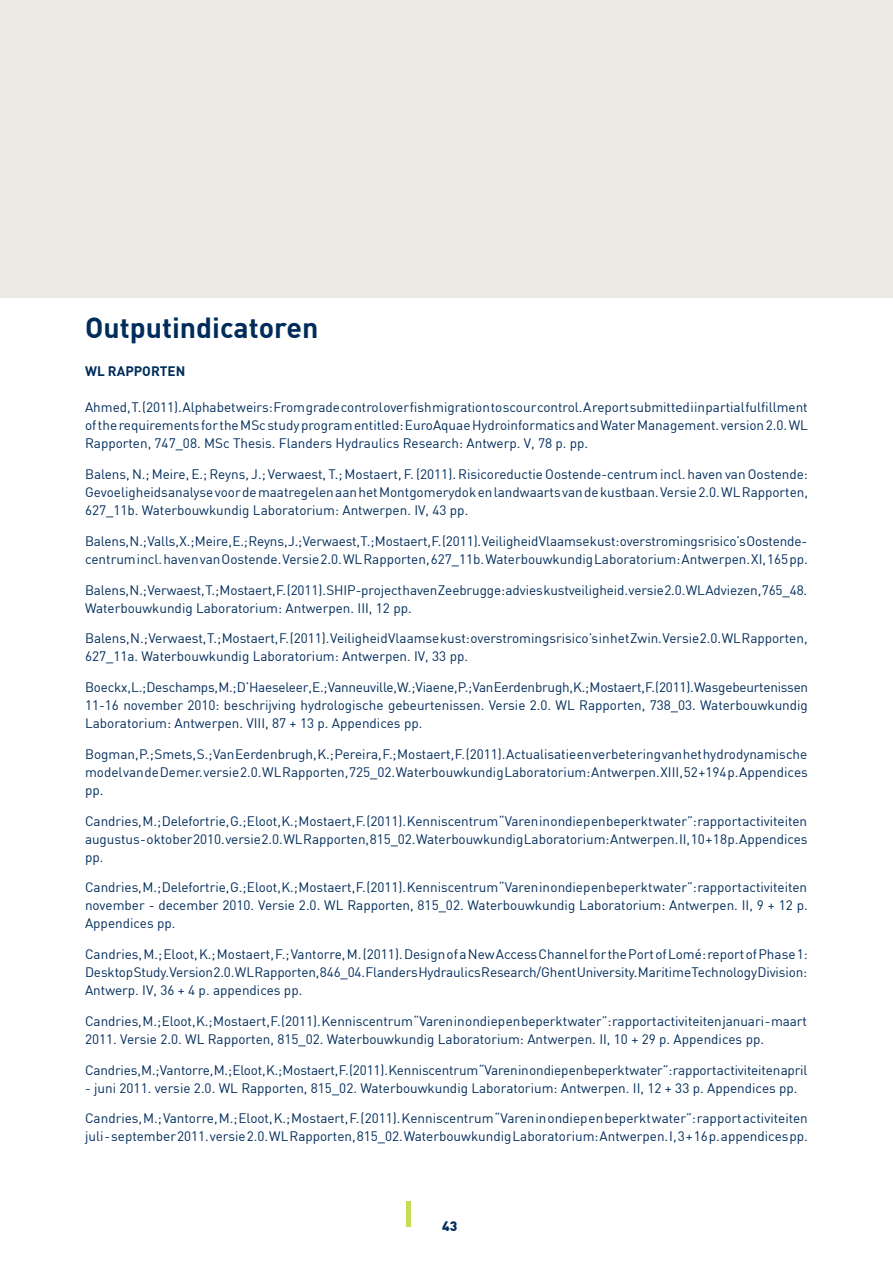
<style>
.page{position:relative;width:893px;height:1263px;background:#fff}
.page>*{position:absolute;margin:0;border:0;box-sizing:border-box;transform-origin:0 0}
.t1{font:700 28.5px "DIN";color:#002c5b}
.t2{font:13.5px/18px "DIN";color:#002c5b;text-align:justify}
.t3{font:700 13.5px "DIN";color:#002c5b}
.t4{font:900 13.5px "DIN";color:#002c5b}
</style>
<div class="page">
<div style="left:0;top:0;width:893px;height:298px;background:#ece9e4"></div>
<svg style="left:406px;top:1201px;width:4px;height:26px"></svg>
<h1 class="t1" style="left:85px;top:309px;width:235px">Outputindicatoren</h1>
<p class="t3" style="left:85px;top:362px;width:102px">WL RAPPORTEN</p>
<p class="t2" style="left:85px;top:398px;width:724px">Ahmed, T. (2011). Alphabet weirs: From grade control over fish migration to scour control. A report submitted iin partial fulfillment of the requirements for the MSc study program entitled: EuroAquae Hydroinformatics and Water Management. version 2.0. WL Rapporten, 747_08. MSc Thesis. Flanders Hydraulics Research: Antwerp. V, 78 p. pp.</p>
<p class="t2" style="left:85px;top:465px;width:724px">Balens, N.; Meire, E.; Reyns, J.; Verwaest, T.; Mostaert, F. (2011). Risicoreductie Oostende-centrum incl. haven van Oostende:<br>Gevoeligheidsanalyse voor de maatregelen aan het Montgomerydok en landwaarts van de kustbaan. Versie 2.0. WL Rapporten, 627_11b. Waterbouwkundig Laboratorium: Antwerpen. IV, 43 pp.</p>
<p class="t2" style="left:85px;top:532px;width:724px">Balens, N.; Valls, X.; Meire, E.; Reyns, J.; Verwaest, T.; Mostaert, F. (2011). Veiligheid Vlaamse kust: overstromingsrisico’s Oostende&shy;centrum incl. haven van Oostende. Versie 2.0. WL Rapporten, 627_11b. Waterbouwkundig Laboratorium: Antwerpen. XI, 165 pp.</p>
<p class="t2" style="left:85px;top:580px;width:724px">Balens, N.; Verwaest, T.; Mostaert, F. (2011). SHIP-project haven Zeebrugge: advies kustveiligheid. versie 2.0. WL Adviezen, 765_48.<br>Waterbouwkundig Laboratorium: Antwerpen. III, 12 pp.</p>
<p class="t2" style="left:85px;top:629px;width:724px">Balens, N.; Verwaest, T.; Mostaert, F. (2011). Veiligheid Vlaamse kust: overstromingsrisico’s in het Zwin. Versie 2.0. WL Rapporten,<br>627_11a. Waterbouwkundig Laboratorium: Antwerpen. IV, 33 pp.</p>
<p class="t2" style="left:85px;top:678px;width:725px">Boeckx, L.; Deschamps, M.; D’Haeseleer, E.; Vanneuville, W.; Viaene, P.; Van Eerdenbrugh, K.; Mostaert, F. (2011). Wasgebeurtenissen 11-16 november 2010: beschrijving hydrologische gebeurtenissen. Versie 2.0. WL Rapporten, 738_03. Waterbouwkundig Laboratorium: Antwerpen. VIII, 87 + 13 p. Appendices pp.</p>
<p class="t2" style="left:85px;top:745px;width:724px">Bogman, P.; Smets, S.; Van Eerdenbrugh, K.; Pereira, F.; Mostaert, F. (2011). Actualisatie en verbetering van het hydrodynamische model van de Demer. versie 2.0. WL Rapporten, 725_02. Waterbouwkundig Laboratorium: Antwerpen. XIII, 52 +194 p. Appendices pp.</p>
<p class="t2" style="left:85px;top:811px;width:724px">Candries, M.; Delefortrie, G.; Eloot, K.; Mostaert, F. (2011). Kenniscentrum “Varen in ondiep en beperkt water”: rapport activiteiten augustus - oktober 2010. versie 2.0. WL Rapporten, 815_02. Waterbouwkundig Laboratorium: Antwerpen. II, 10 + 18 p. Appendices pp.</p>
<p class="t2" style="left:85px;top:878px;width:724px">Candries, M.; Delefortrie, G.; Eloot, K.; Mostaert, F. (2011). Kenniscentrum “Varen in ondiep en beperkt water”: rapport activiteiten november - december 2010. Versie 2.0. WL Rapporten, 815_02. Waterbouwkundig Laboratorium: Antwerpen. II, 9 + 12 p.<br>Appendices pp.</p>
<p class="t2" style="left:85px;top:945px;width:724px">Candries, M.; Eloot, K.; Mostaert, F.; Vantorre, M. (2011). Design of a New Access Channel for the Port of Lomé: report of Phase 1:<br>Desktop Study. Version 2.0. WL Rapporten, 846_04. Flanders Hydraulics Research/Ghent University. Maritime Technology Division:<br>Antwerp. IV, 36 + 4 p. appendices pp.</p>
<p class="t2" style="left:85px;top:1012px;width:724px">Candries, M.; Eloot, K.; Mostaert, F. (2011). Kenniscentrum “Varen in ondiep en beperkt water”: rapport activiteiten januari - maart<br>2011. Versie 2.0. WL Rapporten, 815_02. Waterbouwkundig Laboratorium: Antwerpen. II, 10 + 29 p. Appendices pp.</p>
<p class="t2" style="left:85px;top:1060px;width:724px">Candries, M.; Vantorre, M.; Eloot, K.; Mostaert, F. (2011). Kenniscentrum “Varen in ondiep en beperkt water”: rapport activiteiten april</p>
<p class="t2" style="left:85px;top:1078px;width:714px">- juni 2011. versie 2.0. WL Rapporten, 815_02. Waterbouwkundig Laboratorium: Antwerpen. II, 12 + 33 p. Appendices pp.</p>
<p class="t2" style="left:85px;top:1109px;width:724px">Candries, M.; Vantorre, M.; Eloot, K.; Mostaert, F. (2011). Kenniscentrum “Varen in ondiep en beperkt water”: rapport activiteiten juli - september 2011. versie 2.0. WL Rapporten, 815_02. Waterbouwkundig Laboratorium: Antwerpen. I, 3 + 16 p. appendices pp.</p>
<p class="t4" style="left:442px;top:1217px;width:17px">43</p>
</div>
